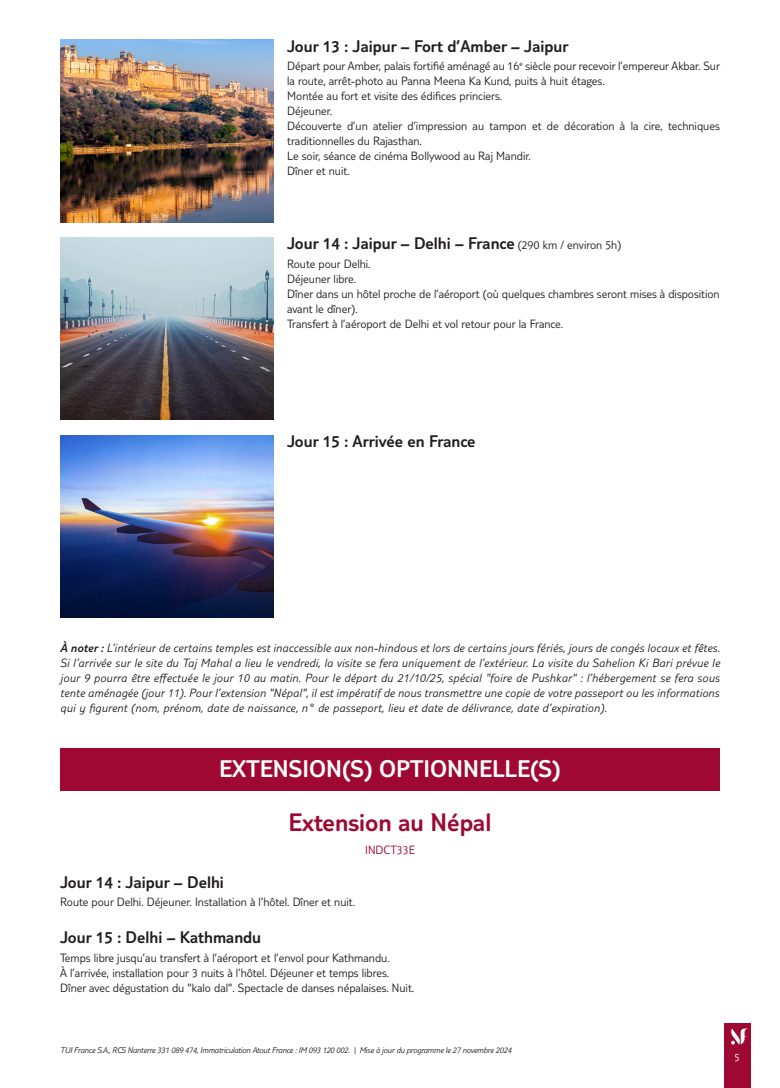
<style>
.page{position:relative;width:780px;height:1088px;background:#fff}
.page>*{position:absolute;margin:0;border:0;box-sizing:border-box;transform-origin:0 0}
.t1{font:300 26.25px "TUI Type";color:#9e0832}
.t2{font:300 25px "TUI Type";color:#fff}
.t3{font:300 17.5px "TUI Type";color:#231f20}
.t4{font:300 12.5px/15px "TUI Type";color:#231f20}
.t5{font:italic 300 12.5px/15px "TUI Type";letter-spacing:.02em;color:#231f20;text-align:justify}
.t6{font:300 12.5px "TUI Type";color:#9e0832}
.t7{font:300 11.25px "TUI Type";color:#fff}
.t8{font:italic 300 8.75px "TUI Type";letter-spacing:-.02em;color:#231f20}
.s1{font-size:12.5px}
.s2{font-style:inherit}
</style>
<div class="page">
<div style="left:724px;top:1023px;width:26px;height:65px;background:#9e0832"></div>
<svg style="left:731px;top:1028px;width:17px;height:16px"></svg>
<img style="left:60px;top:40px;width:213px;height:182px">
<img style="left:60px;top:238px;width:213px;height:182px">
<img style="left:60px;top:435px;width:213px;height:182px">
<div style="left:60px;top:748px;width:659px;height:42px;background:#9e0832"></div>
<h3 class="t3" style="left:287px;top:36px;width:283px">Jour 13 : Jaipur – Fort d’Amber – Jaipur</h3>
<p class="t4" style="left:287px;top:58px;width:434px">Départ pour Amber, palais fortifié aménagé au 16<sup>e</sup> siècle pour recevoir l’empereur Akbar. Sur la route, arrêt-photo au Panna Meena Ka Kund, puits à huit étages.<br>Montée au fort et visite des édifices princiers.<br>Déjeuner.<br>Découverte d’un atelier d’impression au tampon et de décoration à la cire, techniques traditionnelles du Rajasthan.<br>Le soir, séance de cinéma Bollywood au Raj Mandir.<br>Dîner et nuit.</p>
<h3 class="t3" style="left:287px;top:234px;width:335px">Jour 14 : Jaipur – Delhi – France <span class="s1">(290 km / environ 5h)</span></h3>
<p class="t4" style="left:287px;top:256px;width:434px">Route pour Delhi.<br>Déjeuner libre.<br>Dîner dans un hôtel proche de l’aéroport (où quelques chambres seront mises à disposition avant le dîner).<br>Transfert à l’aéroport de Delhi et vol retour pour la France.</p>
<h3 class="t3" style="left:287px;top:431px;width:190px">Jour 15 : Arrivée en France</h3>
<p class="t5" style="left:60px;top:640px;width:661px"><span class="s2">À noter :</span> L’intérieur de certains temples est inaccessible aux non-hindous et lors de certains jours fériés, jours de congés locaux et fêtes.<br>Si l’arrivée sur le site du Taj Mahal a lieu le vendredi, la visite se fera uniquement de l’extérieur. La visite du Sahelion Ki Bari prévue le jour 9 pourra être effectuée le jour 10 au matin. Pour le départ du 21/10/25, spécial "foire de Pushkar" : l’hébergement se fera sous tente aménagée (jour 11). Pour l’extension "Népal", il est impératif de nous transmettre une copie de votre passeport ou les informations qui y figurent (nom, prénom, date de naissance, n° de passeport, lieu et date de délivrance, date d’expiration).</p>
<h2 class="t2" style="left:219px;top:755px;width:343px">EXTENSION(S) OPTIONNELLE(S)</h2>
<h1 class="t1" style="left:288px;top:807px;width:204px">Extension au Népal</h1>
<p class="t6" style="left:365px;top:843px;width:51px">INDCT33E</p>
<h3 class="t3" style="left:60px;top:872px;width:165px">Jour 14 : Jaipur – Delhi</h3>
<p class="t4" style="left:60px;top:894px;width:296px">Route pour Delhi. Déjeuner. Installation à l’hôtel. Dîner et nuit.</p>
<h3 class="t3" style="left:60px;top:927px;width:202px">Jour 15 : Delhi – Kathmandu</h3>
<p class="t4" style="left:60px;top:950px;width:355px">Temps libre jusqu’au transfert à l’aéroport et l’envol pour Kathmandu.<br>À l’arrivée, installation pour 3 nuits à l’hôtel. Déjeuner et temps libres.<br>Dîner avec dégustation du "kalo dal". Spectacle de danses népalaises. Nuit.</p>
<p class="t8" style="left:60px;top:1045px;width:452px">TUI France S.A., RCS Nanterre 331 089 474, Immatriculation Atout France : IM 093 120 002. | Mise à jour du programme le 27 novembre 2024</p>
<p class="t7" style="left:734px;top:1050px;width:7px">5</p>
</div>
